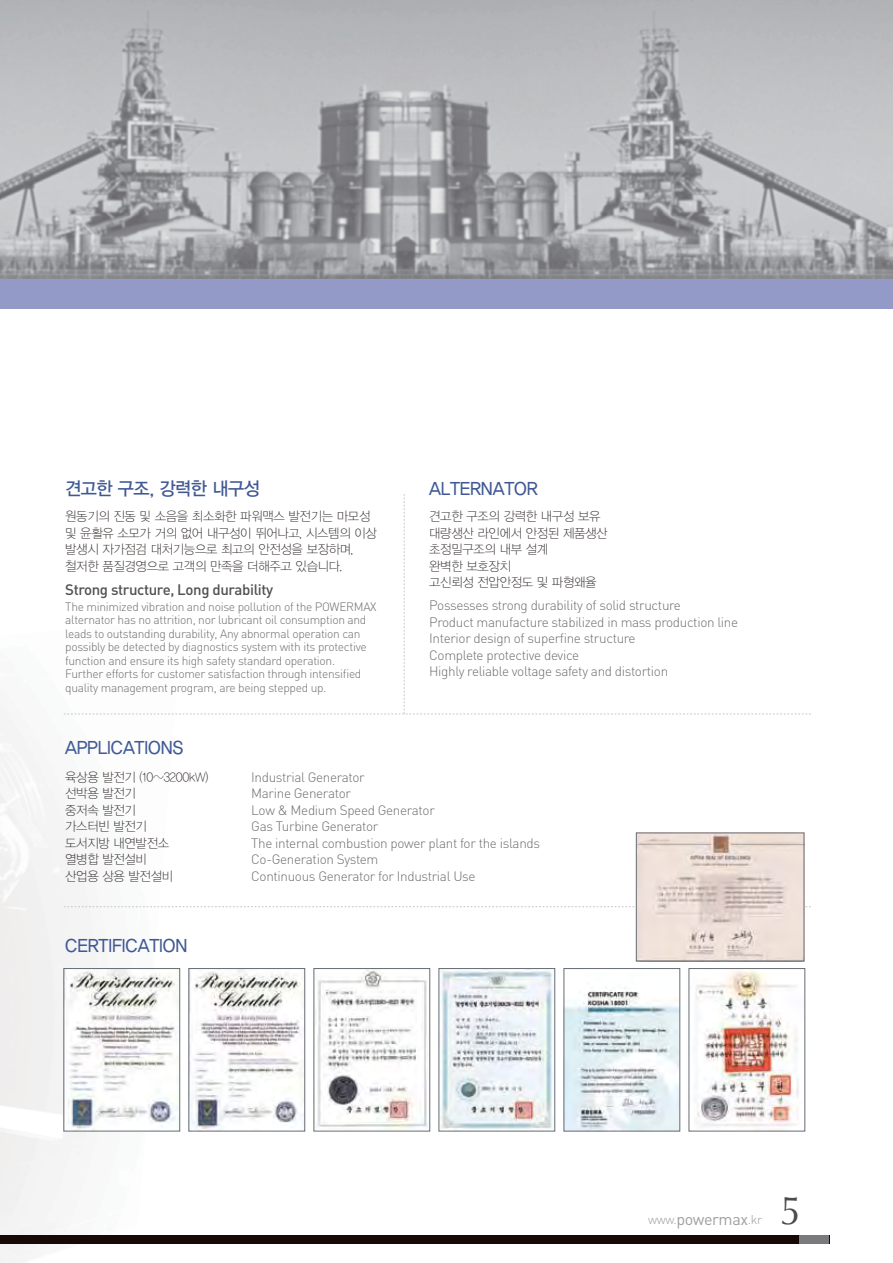
<style>
.page{position:relative;width:893px;height:1263px;background:#fff}
.page>*{position:absolute;margin:0;border:0;box-sizing:border-box;transform-origin:0 0}
.t1{font:39.75px "Optima";color:#4d4b4c;scale:.95 1}
.t2{font:18.45px "YDVYGO Std 13 KS Cms UHC H";letter-spacing:-.005em;color:#405995;scale:.95 1}
.t3{font:18.45px "YDVYGO Std 13 KS Cms UHC H";letter-spacing:-.025em;color:#405995;scale:.95 1}
.t4{font:16.05px "DIN";letter-spacing:-.025em;color:#9e9da0}
.t5{font:500 15px "DIN";letter-spacing:-.025em;color:#525051}
.t6{font:300 13.5px/16.5px "DIN";letter-spacing:-.025em;color:#6e6d6f}
.t7{font:12.75px/16.5px "YDVYGO Std 11 KS Cms UHC H";letter-spacing:-.025em;color:#352f2e}
.t8{font:300 12px/13.5px "DIN";letter-spacing:-.025em;color:#6e6d6f}
.s1{font-weight:300;font-size:12.6px}
</style>
<div class="page">
<img style="left:0;top:705px;width:178px;height:558px">
<div style="left:0;top:1235px;width:829px;height:9px;background:#180905"></div>
<div style="left:799px;top:1235px;width:30px;height:9px;background:#7a797b"></div>
<img style="left:0;top:0;width:893px;height:279px">
<svg style="left:64px;top:494px;width:747px;height:221px"></svg>
<svg style="left:64px;top:906px;width:747px;height:1px"></svg>
<img style="left:66px;top:970px;width:112px;height:159px">
<div style="left:64px;top:968px;width:116px;height:163px;border:1px solid #666c75"></div>
<img style="left:566px;top:987px;width:112px;height:142px">
<div style="left:564px;top:968px;width:116px;height:163px;border:1px solid #666c75"></div>
<img style="left:191px;top:970px;width:112px;height:159px">
<div style="left:189px;top:968px;width:116px;height:163px;border:1px solid #666c75"></div>
<img style="left:695px;top:970px;width:104px;height:159px">
<div style="left:689px;top:968px;width:116px;height:163px;border:1px solid #666c75"></div>
<img style="left:317px;top:970px;width:111px;height:159px">
<div style="left:314px;top:968px;width:116px;height:163px;border:1px solid #666c75"></div>
<img style="left:638px;top:835px;width:164px;height:124px">
<div style="left:636px;top:833px;width:168px;height:128px;border:1px solid #666c75"></div>
<img style="left:441px;top:970px;width:112px;height:159px">
<div style="left:439px;top:968px;width:116px;height:163px;border:1px solid #666c75"></div>
<div style="left:0;top:279px;width:893px;height:29px;background:#949ac8"></div>
<h2 class="t3" style="left:65px;top:480px;width:206px">견고한 구조, 강력한 내구성</h2>
<p class="t7" style="left:65px;top:509px;width:313px">원동기의 진동 및 소음을 최소화한 파워맥스 발전기는 마모성 및 윤활유 소모가 거의 없어 내구성이 뛰어나고, 시스템의 이상 발생시 자가점검 대처기능으로 최고의 안전성을 보장하며, 철저한 품질경영으로 고객의 만족을 더해주고 있습니다.</p>
<p class="t5" style="left:65px;top:584px;width:210px">Strong structure, Long durability</p>
<p class="t8" style="left:65px;top:601px;width:313px">The minimized vibration and noise pollution of the POWERMAX alternator has no attrition, nor lubricant oil consumption and leads to outstanding durability, Any abnormal operation can possibly be detected by diagnostics system with its protective function and ensure its high safety standard operation.<br>Further efforts for customer satisfaction through intensified quality management program, are being stepped up.</p>
<h2 class="t2" style="left:429px;top:480px;width:116px">ALTERNATOR</h2>
<p class="t7" style="left:429px;top:509px;width:180px">견고한 구조의 강력한 내구성 보유 대량생산 라인에서 안정된 제품생산 초정밀구조의 내부 설계<br>완벽한 보호장치<br>고신뢰성 전압안정도 및 파형왜율</p>
<p class="t6" style="left:429px;top:599px;width:310px">Possesses strong durability of solid structure<br>Product manufacture stabilized in mass production line Interior design of superfine structure<br>Complete protective device<br>Highly reliable voltage safety and distortion</p>
<h2 class="t2" style="left:65px;top:739px;width:126px">APPLICATIONS</h2>
<p class="t7" style="left:65px;top:769px;width:145px">육상용 발전기 (10~3200kW)</p>
<p class="t6" style="left:251px;top:770px;width:115px">Industrial Generator</p>
<p class="t7" style="left:65px;top:786px;width:72px">선박용 발전기</p>
<p class="t6" style="left:251px;top:786px;width:101px">Marine Generator</p>
<p class="t7" style="left:65px;top:802px;width:72px">중저속 발전기</p>
<p class="t6" style="left:251px;top:803px;width:185px">Low &amp; Medium Speed Generator</p>
<p class="t7" style="left:65px;top:819px;width:83px">가스터빈 발전기</p>
<p class="t6" style="left:251px;top:819px;width:129px">Gas Turbine Generator</p>
<p class="t7" style="left:65px;top:835px;width:105px">도서지방 내연발전소</p>
<p class="t6" style="left:251px;top:836px;width:290px">The internal combustion power plant for the islands</p>
<p class="t7" style="left:65px;top:852px;width:83px">열병합 발전설비</p>
<p class="t6" style="left:251px;top:852px;width:129px">Co-Generation System</p>
<p class="t7" style="left:65px;top:868px;width:109px">산업용 상용 발전설비</p>
<p class="t6" style="left:251px;top:869px;width:226px">Continuous Generator for Industrial Use</p>
<h2 class="t2" style="left:65px;top:937px;width:130px">CERTIFICATION</h2>
<p class="t4" style="left:648px;top:1213px;width:116px"><span class="s1">www.</span>powermax<span class="s1">.kr</span></p>
<h1 class="t1" style="left:780px;top:1187px;width:24px">5</h1>
</div>
